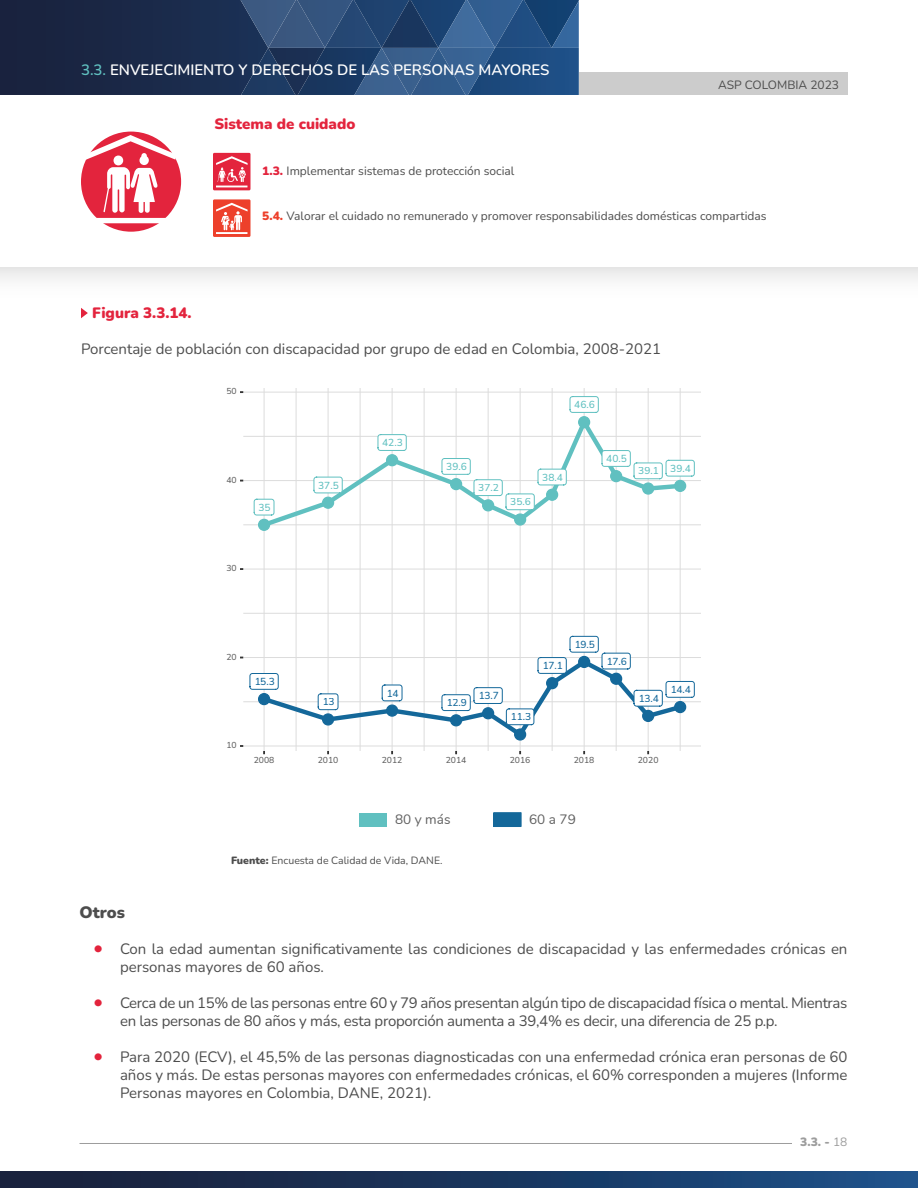
<style>
.page{position:relative;width:918px;height:1188px;background:#fff}
.page>*{position:absolute;margin:0;border:0;box-sizing:border-box;transform-origin:0 0}
.t1{font:900 16.5px "Nunito";color:#4d4d4d}
.t2{font:15px/18px "Nunito";color:#4d4d4d}
.t3{font:15px/18px "Nunito";letter-spacing:-.02em;color:#4d4d4d}
.t4{font:600 15px "Nunito";color:#fff}
.t5{font:900 15px "Nunito";color:#e3243d}
.t6{font:13.5px "Nunito";color:#606060}
.t7{font:12px "Nunito";color:#4d4d4d}
.t8{font:900 12px "Nunito";color:#9d9d9d}
.t9{font:10.5px "Nunito";color:#4d4d4d}
.t10{font:500 10.2px "Nunito";color:#60c0c0}
.t11{font:500 10.2px "Nunito";color:#14689a}
.t12{font:500 8.7px "Nunito";color:#606060}
.s1{color:#60c0c0}
.s2{font-weight:900;color:#e3243d}
.s3{font-weight:900;color:#ed402b}
.s4{font-weight:900}
.s5{font-weight:900;font-size:19.5px;color:#e3233c}
.s6{font-weight:400}
</style>
<div class="page">
<svg style="left:0;top:0;width:241px;height:95px;background:#192847"></svg>
<svg style="left:241px;top:0;width:338px;height:95px;background:#284d7a"></svg>
<div style="left:0;top:1171px;width:918px;height:17px;background:linear-gradient(to right,#191d35,#1c4f87)"></div>
<div style="left:579px;top:73px;width:269px;height:22px;background:#ccc"></div>
<hr style="left:80px;top:1143px;width:712px;height:1px;background:#9d9d9d">
<div style="left:0;top:267px;width:918px;height:36px;background:linear-gradient(to bottom,#eaeaea,#fff)"></div>
<svg style="left:81px;top:308px;width:7px;height:10px"></svg>
<svg style="left:213px;top:153px;width:38px;height:37px"></svg>
<svg style="left:216px;top:156px;width:32px;height:26px"></svg>
<hr style="left:216px;top:186px;width:31px;height:1px;background:#fff">
<div style="left:213px;top:199px;width:38px;height:38px;background:#ed402b"></div>
<svg style="left:216px;top:203px;width:32px;height:27px"></svg>
<hr style="left:216px;top:232px;width:31px;height:2px;background:#fff">
<div style="left:81px;top:132px;width:100px;height:100px;background:#e3243d;border-radius:50%"></div>
<div style="left:86px;top:218px;width:89px;height:5px;background:#fff"></div>
<div style="left:139px;top:156px;width:10px;height:9px;background:#fff;border-radius:50%"></div>
<div style="left:114px;top:156px;width:9px;height:9px;background:#fff;border-radius:50%"></div>
<svg style="left:104px;top:167px;width:54px;height:46px"></svg>
<svg style="left:86px;top:135px;width:90px;height:25px"></svg>
<hr style="left:243px;top:702px;width:458px;height:1px;background:#dcdcdc">
<hr style="left:243px;top:613px;width:458px;height:1px;background:#dcdcdc">
<hr style="left:243px;top:525px;width:458px;height:1px;background:#dcdcdc">
<hr style="left:243px;top:436px;width:458px;height:1px;background:#dcdcdc">
<hr style="left:296px;top:388px;width:1px;height:363px;background:#dcdcdc">
<hr style="left:360px;top:388px;width:1px;height:363px;background:#dcdcdc">
<hr style="left:424px;top:388px;width:1px;height:363px;background:#dcdcdc">
<hr style="left:488px;top:388px;width:1px;height:363px;background:#dcdcdc">
<hr style="left:552px;top:388px;width:1px;height:363px;background:#dcdcdc">
<hr style="left:616px;top:388px;width:1px;height:363px;background:#dcdcdc">
<hr style="left:680px;top:388px;width:1px;height:363px;background:#dcdcdc">
<hr style="left:243px;top:746px;width:458px;height:1px;background:#dcdcdc">
<hr style="left:243px;top:657px;width:458px;height:1px;background:#dcdcdc">
<hr style="left:243px;top:569px;width:458px;height:1px;background:#dcdcdc">
<hr style="left:243px;top:480px;width:458px;height:1px;background:#dcdcdc">
<hr style="left:243px;top:392px;width:458px;height:1px;background:#dcdcdc">
<hr style="left:264px;top:388px;width:1px;height:363px;background:#dcdcdc">
<hr style="left:328px;top:388px;width:1px;height:363px;background:#dcdcdc">
<hr style="left:392px;top:388px;width:1px;height:363px;background:#dcdcdc">
<hr style="left:456px;top:388px;width:1px;height:363px;background:#dcdcdc">
<hr style="left:520px;top:388px;width:1px;height:363px;background:#dcdcdc">
<hr style="left:584px;top:388px;width:1px;height:363px;background:#dcdcdc">
<hr style="left:648px;top:388px;width:1px;height:363px;background:#dcdcdc">
<div style="left:675px;top:480px;width:11px;height:11px;background:#88cfcf;border-radius:50%"></div>
<div style="left:674px;top:480px;width:12px;height:12px;border:1px solid #60c0c0;border-radius:50%"></div>
<div style="left:258px;top:519px;width:12px;height:12px;border:1px solid #60c0c0;border-radius:50%"></div>
<svg style="left:258px;top:413px;width:427px;height:117px"></svg>
<svg style="left:580px;top:450px;width:115px;height:30px"></svg>
<svg style="left:551px;top:396px;width:48px;height:17px"></svg>
<svg style="left:419px;top:458px;width:148px;height:53px"></svg>
<svg style="left:377px;top:434px;width:30px;height:17px"></svg>
<svg style="left:309px;top:476px;width:34px;height:18px"></svg>
<svg style="left:253px;top:498px;width:22px;height:18px"></svg>
<svg style="left:240px;top:635px;width:455px;height:119px"></svg>
<div style="left:360px;top:813px;width:27px;height:13px;background:#60c0c0"></div>
<div style="left:494px;top:813px;width:27px;height:13px;background:#14689a"></div>
<div style="left:493px;top:812px;width:29px;height:15px;border:1px solid #14689a"></div>
<p class="t4" style="left:81px;top:60px;width:470px"><span class="s1">3.3.</span> ENVEJECIMIENTO Y DERECHOS DE LAS PERSONAS MAYORES</p>
<p class="t7" style="left:718px;top:76px;width:123px">ASP COLOMBIA 2023</p>
<p class="t5" style="left:215px;top:114px;width:142px">Sistema de cuidado</p>
<p class="t7" style="left:262px;top:162px;width:254px"><span class="s2">1.3.</span> Implementar sistemas de protección social</p>
<p class="t7" style="left:262px;top:208px;width:506px"><span class="s3">5.4.</span> Valorar el cuidado no remunerado y promover responsabilidades domésticas compartidas</p>
<p class="t5" style="left:92px;top:303px;width:101px">Figura 3.3.14.</p>
<p class="t2" style="left:81px;top:340px;width:582px">Porcentaje de población con discapacidad por grupo de edad en Colombia, 2008-2021</p>
<p class="t12" style="left:226px;top:385px;width:12px">50</p>
<p class="t12" style="left:226px;top:474px;width:12px">40</p>
<p class="t12" style="left:226px;top:562px;width:12px">30</p>
<p class="t10" style="left:258px;top:500px;width:14px">35</p>
<p class="t10" style="left:318px;top:478px;width:22px">37.5</p>
<p class="t10" style="left:382px;top:436px;width:22px">42.3</p>
<p class="t10" style="left:574px;top:398px;width:22px">46.6</p>
<p class="t10" style="left:446px;top:459px;width:22px">39.6</p>
<p class="t10" style="left:478px;top:481px;width:22px">37.2</p>
<p class="t10" style="left:510px;top:495px;width:22px">35.6</p>
<p class="t10" style="left:542px;top:470px;width:22px">38.4</p>
<p class="t10" style="left:606px;top:452px;width:22px">40.5</p>
<p class="t10" style="left:638px;top:464px;width:22px">39.1</p>
<p class="t10" style="left:670px;top:461px;width:22px">39.4</p>
<p class="t12" style="left:226px;top:651px;width:12px">20</p>
<p class="t12" style="left:226px;top:739px;width:12px">10</p>
<p class="t11" style="left:254px;top:674px;width:22px">15.3</p>
<p class="t11" style="left:322px;top:695px;width:14px">13</p>
<p class="t11" style="left:386px;top:686px;width:14px">14</p>
<p class="t11" style="left:446px;top:696px;width:22px">12.9</p>
<p class="t11" style="left:478px;top:689px;width:22px">13.7</p>
<p class="t11" style="left:542px;top:659px;width:22px">17.1</p>
<p class="t11" style="left:511px;top:710px;width:22px">11.3</p>
<p class="t11" style="left:574px;top:637px;width:22px">19.5</p>
<p class="t11" style="left:606px;top:654px;width:22px">17.6</p>
<p class="t11" style="left:638px;top:691px;width:22px">13.4</p>
<p class="t11" style="left:670px;top:682px;width:22px">14.4</p>
<p class="t12" style="left:254px;top:754px;width:22px">2008</p>
<p class="t12" style="left:318px;top:754px;width:22px">2010</p>
<p class="t12" style="left:382px;top:754px;width:22px">2012</p>
<p class="t12" style="left:446px;top:754px;width:22px">2014</p>
<p class="t12" style="left:510px;top:754px;width:22px">2016</p>
<p class="t12" style="left:574px;top:754px;width:22px">2018</p>
<p class="t12" style="left:638px;top:754px;width:22px">2020</p>
<p class="t6" style="left:395px;top:809px;width:57px">80 y más</p>
<p class="t6" style="left:529px;top:809px;width:48px">60 a 79</p>
<p class="t9" style="left:231px;top:853px;width:213px"><span class="s4">Fuente:</span> Encuesta de Calidad de Vida, DANE.</p>
<p class="t1" style="left:80px;top:901px;width:47px">Otros</p>
<p class="t2" style="left:120px;top:939px;width:729px;text-indent:-27px"><span class="s5">•</span> Con la edad aumentan significativamente las condiciones de discapacidad y las enfermedades crónicas en personas mayores de 60 años.</p>
<p class="t3" style="left:120px;top:993px;width:729px;text-indent:-27px"><span class="s5">•</span> Cerca de un 15% de las personas entre 60 y 79 años presentan algún tipo de discapacidad física o mental. Mientras en las personas de 80 años y más, esta proporción aumenta a 39,4% es decir, una diferencia de 25 p.p.</p>
<p class="t2" style="left:120px;top:1047px;width:729px;text-align:justify;text-indent:-27px"><span class="s5">•</span> Para 2020 (ECV), el 45,5% de las personas diagnosticadas con una enfermedad crónica eran personas de 60 años y más. De estas personas mayores con enfermedades crónicas, el 60% corresponden a mujeres (Informe Personas mayores en Colombia, DANE, 2021).</p>
<p class="t8" style="left:800px;top:1134px;width:49px">3.3. - <span class="s6">18</span></p>
</div>
